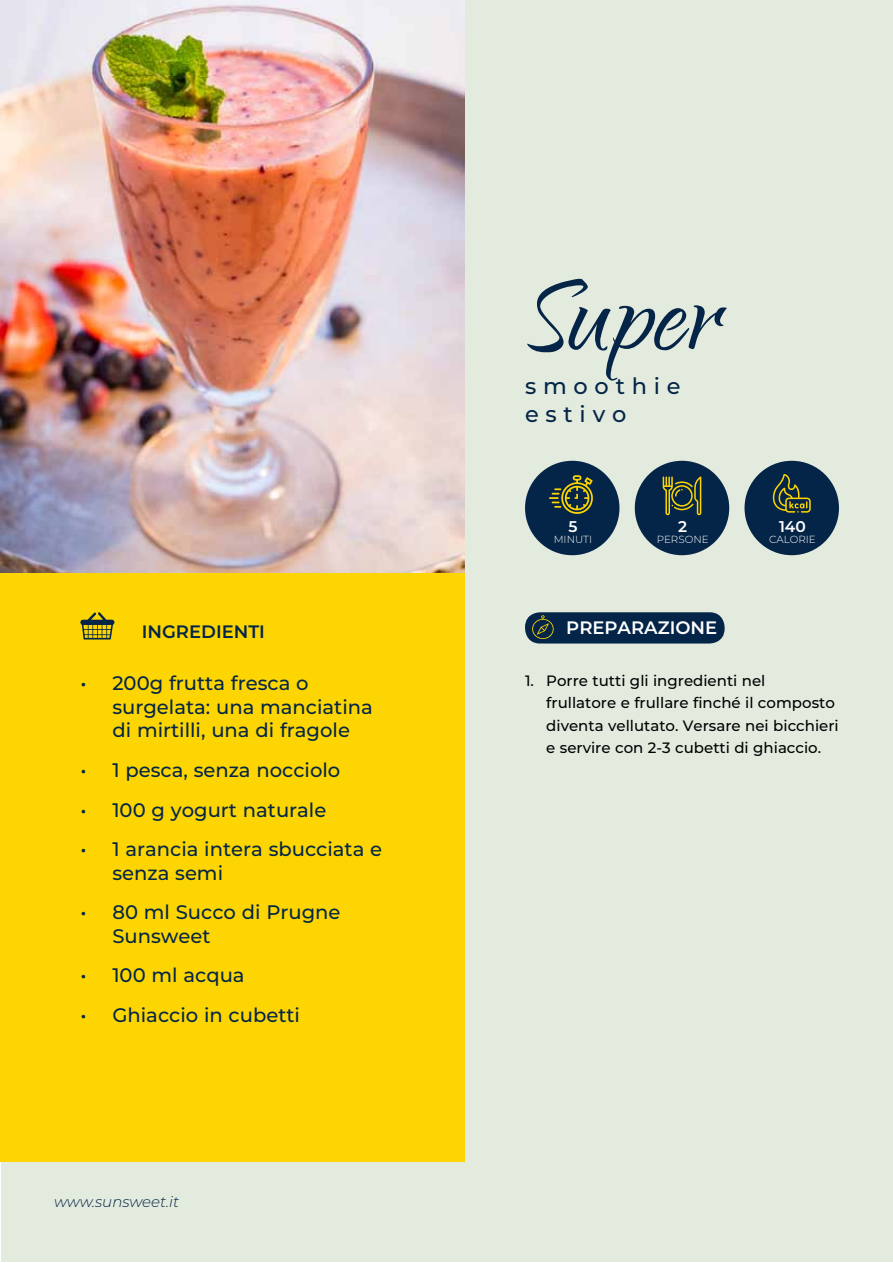
<style>
.page{position:relative;width:893px;height:1263px;background:#fff}
.page>*{position:absolute;margin:0;border:0;box-sizing:border-box;transform-origin:0 0}
.t1{font:134.1px "Qwigley";color:#042547}
.t2{font:500 22.5px/27.2px "Montserrat";letter-spacing:.3em;color:#042547}
.t3{font:500 19.5px/23.5px "Montserrat";color:#042547}
.t4{font:600 18px "Montserrat";color:#fff}
.t5{font:600 18px "Montserrat";color:#042547}
.t6{font:600 15.45px "Montserrat";color:#fff}
.t7{font:500 15px/22.5px "Montserrat";color:#000101}
.t8{font:italic 300 15px "Montserrat";color:#042547}
.t9{font:300 10.35px "Montserrat";color:#fff}
</style>
<div class="page">
<div style="left:1px;top:1px;width:891px;height:1261px;background:#e3eade"></div>
<div style="left:0;top:572px;width:464px;height:590px;background:#fcd502"></div>
<img style="left:0;top:0;width:464px;height:572px">
<div style="left:635px;top:461px;width:94px;height:94px;background:#042547;border-radius:50%"></div>
<svg style="left:663px;top:476px;width:38px;height:39px"></svg>
<div style="left:525px;top:461px;width:94px;height:94px;background:#042547;border-radius:50%"></div>
<svg style="left:549px;top:475px;width:44px;height:39px"></svg>
<div style="left:744px;top:461px;width:95px;height:94px;background:#042547;border-radius:50%"></div>
<svg style="left:772px;top:474px;width:39px;height:39px"></svg>
<div style="left:525px;top:612px;width:200px;height:31px;background:#042547;border-radius:15px"></div>
<svg style="left:532px;top:615px;width:22px;height:24px"></svg>
<svg style="left:80px;top:612px;width:34px;height:27px"></svg>
<h1 class="t1" style="left:525px;top:244px;width:197px">Super</h1>
<p class="t2" style="left:525px;top:372px;width:157px">smoothie estivo</p>
<p class="t6" style="left:568px;top:516px;width:11px">5</p>
<p class="t9" style="left:554px;top:532px;width:37px">MINUTI</p>
<p class="t6" style="left:678px;top:516px;width:11px">2</p>
<p class="t9" style="left:657px;top:532px;width:8px">PERSO</p>
<p class="t9" style="left:693px;top:532px;width:15px">NE</p>
<p class="t5" style="left:142px;top:619px;width:125px">I NGREDIENTI</p>
<p class="t4" style="left:566px;top:615px;width:152px">PREPARAZIONE</p>
<p class="t6" style="left:779px;top:516px;width:28px">140</p>
<p class="t9" style="left:769px;top:532px;width:22px">CALORIE</p>
<p class="t3" style="left:112px;top:671px;width:262px;text-indent:-32px">• 200g frutta fresca o surgelata: una manciatina di mirtilli, una di fragole</p>
<p class="t3" style="left:80px;top:757px;width:261px">• 1 pesca, senza nocciolo</p>
<p class="t3" style="left:80px;top:797px;width:247px">• 100 g yogurt naturale</p>
<p class="t3" style="left:112px;top:837px;width:271px;text-indent:-32px">• 1 arancia intera sbucciata e senza semi</p>
<p class="t3" style="left:112px;top:900px;width:230px;text-indent:-32px">• 80 ml Succo di Prugne<br>Sunsweet</p>
<p class="t3" style="left:80px;top:963px;width:166px">• 100 ml acqua</p>
<p class="t3" style="left:80px;top:1002px;width:221px">• Ghiaccio in cubetti</p>
<p class="t8" style="left:54px;top:1192px;width:127px">www.sunsweet.it</p>
<p class="t7" style="left:546px;top:669px;width:294px;text-indent:-21px">1. Porre tutti gli ingredienti nel frullatore e frullare finché il composto diventa vellutato. Versare nei bicchieri e servire con 2-3 cubetti di ghiaccio.</p>
</div>
